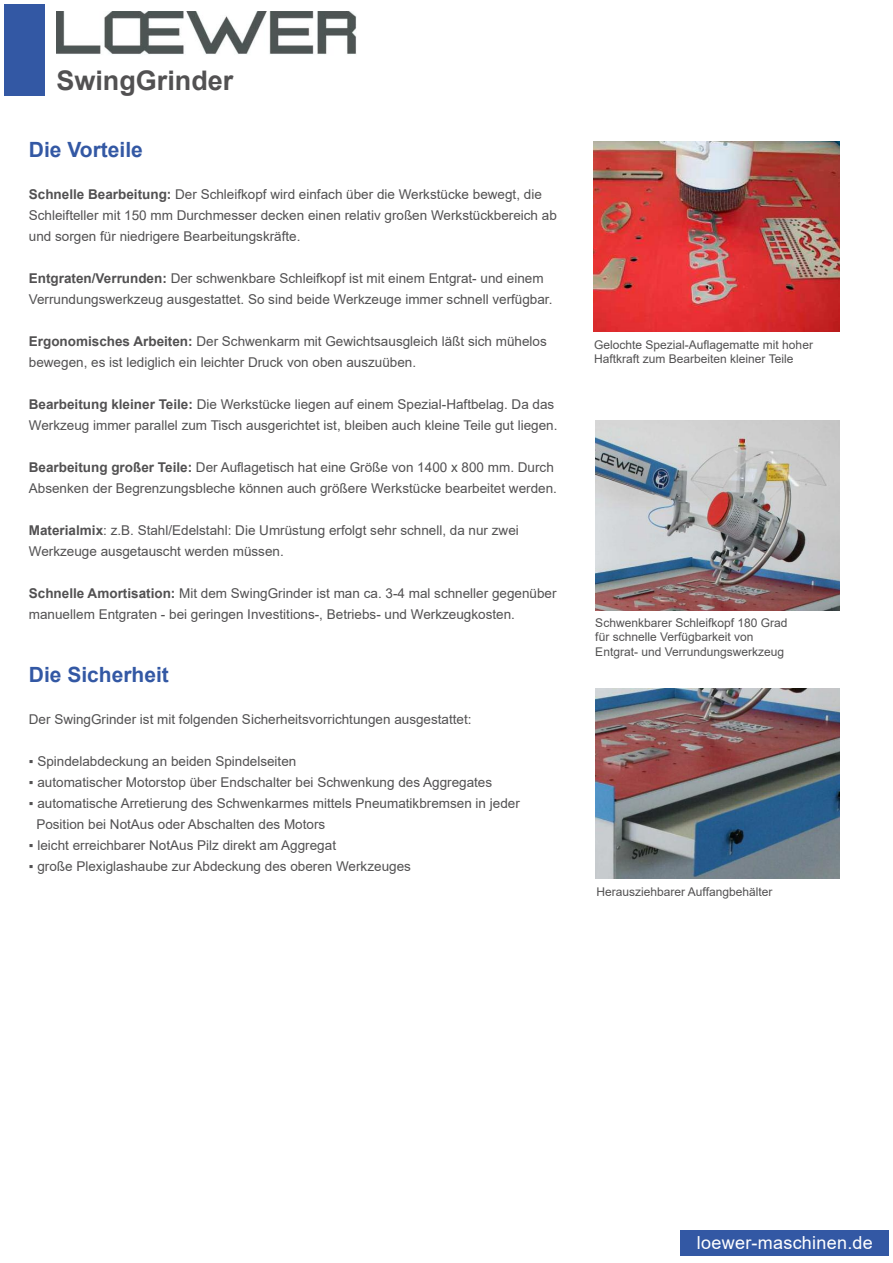
<style>
.page{position:relative;width:893px;height:1263px;background:#fff}
.page>*{position:absolute;margin:0;border:0;box-sizing:border-box;transform-origin:0 0}
.t1{font:700 27px "Arial";color:#525152}
.t2{font:700 21px "Arial";color:#3358a4}
.t3{font:18px "Arial";letter-spacing:.015em;color:#fff}
.t4{font:13.5px/21px "Arial";color:#525152}
.t5{font:12px/14.4px "Arial";color:#525152}
.s1{font-weight:700}
</style>
<div class="page">
<img style="left:595px;top:688px;width:245px;height:190px">
<img style="left:595px;top:420px;width:245px;height:190px">
<div style="left:680px;top:1230px;width:209px;height:25px;background:#3358a4"></div>
<div style="left:4px;top:4px;width:41px;height:91px;background:#3358a4"></div>
<img style="left:57px;top:12px;width:300px;height:43px">
<img style="left:593px;top:141px;width:247px;height:191px">
<h1 class="t1" style="left:56px;top:70px;width:179px">SwingGrinder</h1>
<h2 class="t2" style="left:29px;top:142px;width:115px">Die Vorteile</h2>
<p class="t4" style="left:29px;top:185px;width:529px"><span class="s1">Schnelle Bearbeitung:</span> Der Schleifkopf wird einfach über die Werkstücke bewegt, die<br>Schleifteller mit 150 mm Durchmesser decken einen relativ großen Werkstückbereich ab und sorgen für niedrigere Bearbeitungskräfte.</p>
<p class="t4" style="left:29px;top:269px;width:525px"><span class="s1">Entgraten/Verrunden:</span> Der schwenkbare Schleifkopf ist mit einem Entgrat- und einem<br>Verrundungswerkzeug ausgestattet. So sind beide Werkzeuge immer schnell verfügbar.</p>
<p class="t4" style="left:29px;top:332px;width:519px"><span class="s1">Ergonomisches Arbeiten:</span> Der Schwenkarm mit Gewichtsausgleich läßt sich mühelos bewegen, es ist lediglich ein leichter Druck von oben auszuüben.</p>
<p class="t4" style="left:29px;top:395px;width:530px"><span class="s1">Bearbeitung kleiner Teile:</span> Die Werkstücke liegen auf einem Spezial-Haftbelag. Da das<br>Werkzeug immer parallel zum Tisch ausgerichtet ist, bleiben auch kleine Teile gut liegen.</p>
<p class="t4" style="left:29px;top:458px;width:530px"><span class="s1">Bearbeitung großer Teile:</span> Der Auflagetisch hat eine Größe von 1400 x 800 mm. Durch<br>Absenken der Begrenzungsbleche können auch größere Werkstücke bearbeitet werden.</p>
<p class="t4" style="left:29px;top:521px;width:491px"><span class="s1">Materialmix</span>: z.B. Stahl/Edelstahl: Die Umrüstung erfolgt sehr schnell, da nur zwei<br>Werkzeuge ausgetauscht werden müssen.</p>
<p class="t4" style="left:29px;top:584px;width:529px"><span class="s1">Schnelle Amortisation:</span> Mit dem SwingGrinder ist man ca. 3-4 mal schneller gegenüber manuellem Entgraten - bei geringen Investitions-, Betriebs- und Werkzeugkosten.</p>
<h2 class="t2" style="left:29px;top:667px;width:142px">Die Sicherheit</h2>
<p class="t4" style="left:29px;top:710px;width:444px">Der SwingGrinder ist mit folgenden Sicherheitsvorrichtungen ausgestattet:</p>
<p class="t4" style="left:29px;top:752px;width:269px">▪ Spindelabdeckung an beiden Spindelseiten</p>
<p class="t4" style="left:29px;top:773px;width:465px">▪ automatischer Motorstop über Endschalter bei Schwenkung des Aggregates</p>
<p class="t4" style="left:36px;top:794px;width:485px;text-indent:-8px">▪ automatische Arretierung des Schwenkarmes mittels Pneumatikbremsen in jeder<br>Position bei NotAus oder Abschalten des Motors</p>
<p class="t4" style="left:29px;top:836px;width:309px">▪ leicht erreichbarer NotAus Pilz direkt am Aggregat</p>
<p class="t4" style="left:29px;top:857px;width:384px">▪ große Plexiglashaube zur Abdeckung des oberen Werkzeuges</p>
<p class="t5" style="left:594px;top:339px;width:220px">Gelochte Spezial-Auflagematte mit hoher<br>Haftkraft zum Bearbeiten kleiner Teile</p>
<p class="t5" style="left:595px;top:616px;width:194px">Schwenkbarer Schleifkopf 180 Grad für schnelle Verfügbarkeit von<br>Entgrat- und Verrundungswerkzeug</p>
<p class="t5" style="left:597px;top:886px;width:177px">Herausziehbarer Auffangbehälter</p>
<h3 class="t3" style="left:697px;top:1236px;width:177px">loewer-maschinen.de</h3>
</div>
